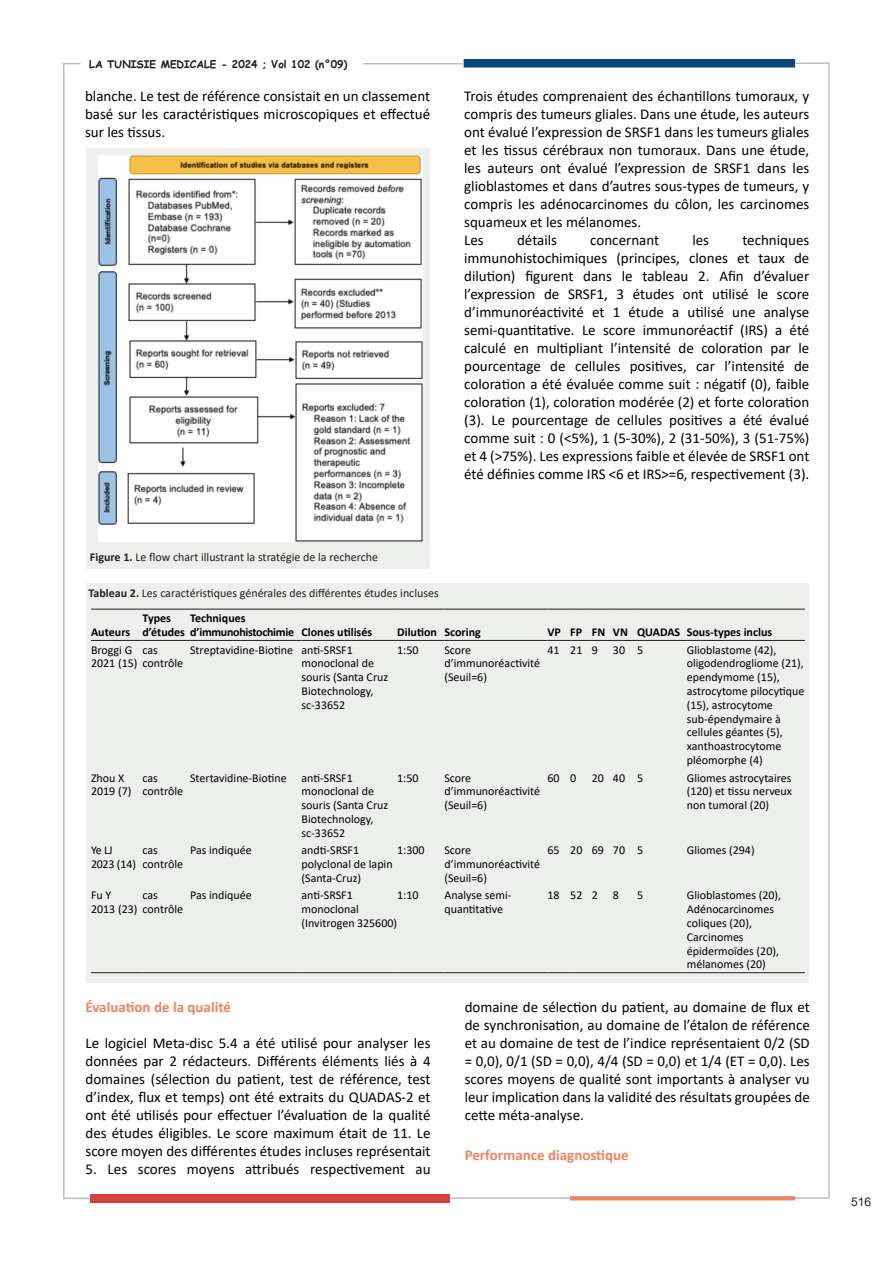
<style>
.page{position:relative;width:893px;height:1263px;background:#fff}
.page>*{position:absolute;margin:0;border:0;box-sizing:border-box;transform-origin:0 0}
.t1{font:15px/18px "Calibri";color:#000;text-align:justify}
.t2{font:700 15px "Calibri";color:#f48160}
.t3{font:12px/13.8px "Calibri";color:#000}
.t4{font:12px "Calibri";color:#231f20}
.t5{font:700 12px "Calibri";color:#000}
.t6{font:700 12px/13.8px "Calibri";letter-spacing:-.025em;color:#000}
.t7{font:12px/13.8px "Calibri";letter-spacing:-.025em;color:#000}
.t8{font:12px "Arial";color:#231f20}
.t9{font:700 10.5px "Comic Sans MS";color:#231f20}
.s1{font-weight:700}
</style>
<div class="page">
<div style="left:464px;top:59px;width:331px;height:8px;background:#09487c"></div>
<svg style="left:63px;top:63px;width:18px;height:1px"></svg>
<hr style="left:63px;top:64px;width:2px;height:1133px;background:#bcbdc0">
<hr style="left:828px;top:64px;width:2px;height:1134px;background:#bcbdc0">
<hr style="left:795px;top:62px;width:35px;height:2px;background:#bcbdc0">
<hr style="left:363px;top:63px;width:100px;height:2px;background:#bcbdc0">
<div style="left:90px;top:1194px;width:359px;height:9px;background:#da3f3f"></div>
<hr style="left:794px;top:1197px;width:35px;height:2px;background:#bcbdc0">
<svg style="left:570px;top:1196px;width:225px;height:4px"></svg>
<hr style="left:450px;top:1197px;width:120px;height:2px;background:#bcbdc0">
<hr style="left:63px;top:1197px;width:26px;height:2px;background:#bcbdc0">
<div style="left:86px;top:149px;width:343px;height:420px;background:#edefed"></div>
<img style="left:98px;top:156px;width:325px;height:385px">
<div style="left:86px;top:583px;width:723px;height:400px;background:#edefed"></div>
<hr style="left:91px;top:609px;width:51px;height:1px;background:#231f20">
<hr style="left:142px;top:609px;width:48px;height:1px;background:#231f20">
<hr style="left:190px;top:609px;width:112px;height:1px;background:#231f20">
<hr style="left:302px;top:609px;width:95px;height:1px;background:#231f20">
<hr style="left:397px;top:609px;width:47px;height:1px;background:#231f20">
<hr style="left:444px;top:609px;width:103px;height:1px;background:#231f20">
<svg style="left:547px;top:609px;width:90px;height:1px"></svg>
<hr style="left:637px;top:609px;width:50px;height:1px;background:#231f20">
<hr style="left:687px;top:609px;width:118px;height:1px;background:#231f20">
<hr style="left:91px;top:972px;width:51px;height:1px;background:#231f20">
<hr style="left:142px;top:972px;width:48px;height:1px;background:#231f20">
<hr style="left:190px;top:972px;width:112px;height:1px;background:#231f20">
<hr style="left:302px;top:972px;width:95px;height:1px;background:#231f20">
<hr style="left:397px;top:972px;width:47px;height:1px;background:#231f20">
<hr style="left:444px;top:972px;width:103px;height:1px;background:#231f20">
<svg style="left:547px;top:972px;width:90px;height:1px"></svg>
<hr style="left:637px;top:972px;width:50px;height:1px;background:#231f20">
<hr style="left:687px;top:972px;width:118px;height:1px;background:#231f20">
<hr style="left:91px;top:640px;width:51px;height:1px;background:#231f20">
<hr style="left:142px;top:640px;width:48px;height:1px;background:#231f20">
<hr style="left:190px;top:640px;width:112px;height:1px;background:#231f20">
<hr style="left:302px;top:640px;width:95px;height:1px;background:#231f20">
<hr style="left:397px;top:640px;width:47px;height:1px;background:#231f20">
<hr style="left:444px;top:640px;width:103px;height:1px;background:#231f20">
<svg style="left:547px;top:640px;width:90px;height:1px"></svg>
<hr style="left:637px;top:640px;width:50px;height:1px;background:#231f20">
<hr style="left:687px;top:640px;width:118px;height:1px;background:#231f20">
<p class="t9" style="left:89px;top:56px;width:260px">LA TUNISIE MEDICALE - 2024 ; Vol 102 (n°09)</p>
<p class="t1" style="left:85px;top:86px;width:347px">blanche. Le test de référence consistait en un classement basé sur les caractéristiques microscopiques et effectué sur les tissus.</p>
<p class="t1" style="left:464px;top:86px;width:347px">Trois études comprenaient des échantillons tumoraux, y compris des tumeurs gliales. Dans une étude, les auteurs ont évalué l’expression de SRSF1 dans les tumeurs gliales et les tissus cérébraux non tumoraux. Dans une étude, les auteurs ont évalué l’expression de SRSF1 dans les glioblastomes et dans d’autres sous-types de tumeurs, y compris les adénocarcinomes du côlon, les carcinomes squameux et les mélanomes.</p>
<p class="t1" style="left:464px;top:230px;width:21px">Les</p>
<p class="t1" style="left:517px;top:230px;width:42px">détails</p>
<p class="t1" style="left:590px;top:230px;width:70px">concernant</p>
<p class="t1" style="left:692px;top:230px;width:18px">les</p>
<p class="t1" style="left:464px;top:230px;width:347px;text-indent:278px">techniques immunohistochimiques (principes, clones et taux de dilution) figurent dans le tableau 2. Afin d’évaluer l’expression de SRSF1, 3 études ont utilisé le score d’immunoréactivité et 1 étude a utilisé une analyse semi-quantitative. Le score immunoréactif (IRS) a été calculé en multipliant l’intensité de coloration par le pourcentage de cellules positives, car l’intensité de coloration a été évaluée comme suit : négatif (0), faible coloration (1), coloration modérée (2) et forte coloration (3). Le pourcentage de cellules positives a été évalué comme suit : 0 (&lt;5%), 1 (5-30%), 2 (31-50%), 3 (51-75%) et 4 (&gt;75%). Les expressions faible et élevée de SRSF1 ont été définies comme IRS &lt;6 et IRS&gt;=6, respectivement (3).</p>
<p class="t4" style="left:90px;top:548px;width:290px"><span class="s1">Figure 1.</span> Le flow chart illustrant la stratégie de la recherche</p>
<p class="t4" style="left:88px;top:585px;width:352px"><span class="s1">Tableau 2.</span> Les caractéristiques générales des différentes études incluses</p>
<p class="t5" style="left:91px;top:624px;width:41px">Auteurs</p>
<p class="t5" style="left:190px;top:610px;width:57px">Techniques</p>
<p class="t6" style="left:142px;top:611px;width:153px">Types<br>d’études d’immunohistochimie</p>
<p class="t5" style="left:302px;top:624px;width:72px">Clones utilisés</p>
<p class="t5" style="left:397px;top:624px;width:41px">Dilution</p>
<p class="t5" style="left:444px;top:624px;width:38px">Scoring</p>
<p class="t5" style="left:547px;top:624px;width:15px">VP</p>
<p class="t5" style="left:570px;top:624px;width:13px">FP</p>
<p class="t5" style="left:592px;top:624px;width:15px">FN</p>
<p class="t5" style="left:613px;top:624px;width:17px">VN</p>
<p class="t5" style="left:637px;top:624px;width:45px">QUADAS</p>
<p class="t5" style="left:687px;top:624px;width:87px">Sous-types inclus</p>
<p class="t3" style="left:142px;top:642px;width:17px">cas</p>
<p class="t3" style="left:190px;top:642px;width:104px">Streptavidine-Biotine</p>
<p class="t3" style="left:302px;top:642px;width:88px">anti-SRSF1 monoclonal de souris (Santa Cruz<br>Biotechnology, sc-33652</p>
<p class="t3" style="left:397px;top:642px;width:23px">1:50</p>
<p class="t3" style="left:444px;top:642px;width:97px">Score d’immunoréactivité (Seuil=6)</p>
<p class="t3" style="left:547px;top:642px;width:14px">41</p>
<p class="t3" style="left:570px;top:642px;width:14px">21</p>
<p class="t3" style="left:592px;top:642px;width:8px">9</p>
<p class="t3" style="left:613px;top:642px;width:14px">30</p>
<p class="t3" style="left:637px;top:642px;width:8px">5</p>
<p class="t3" style="left:687px;top:642px;width:119px">Glioblastome (42), oligodendrogliome (21), ependymome (15), astrocytome pilocytique (15), astrocytome sub-épendymaire à cellules géantes (5), xanthoastrocytome pléomorphe (4)</p>
<p class="t3" style="left:91px;top:642px;width:94px">Broggi G<br>2021 (15) contrôle</p>
<p class="t3" style="left:91px;top:770px;width:42px">Zhou X<br>2019 (7)</p>
<p class="t3" style="left:142px;top:770px;width:42px">cas contrôle</p>
<p class="t3" style="left:190px;top:770px;width:98px">Stertavidine-Biotine</p>
<p class="t3" style="left:302px;top:770px;width:88px">anti-SRSF1 monoclonal de souris (Santa Cruz<br>Biotechnology, sc-33652</p>
<p class="t3" style="left:397px;top:770px;width:23px">1:50</p>
<p class="t3" style="left:444px;top:770px;width:97px">Score d’immunoréactivité (Seuil=6)</p>
<p class="t3" style="left:547px;top:770px;width:14px">60</p>
<p class="t3" style="left:570px;top:770px;width:8px">0</p>
<p class="t3" style="left:592px;top:770px;width:14px">20</p>
<p class="t3" style="left:613px;top:770px;width:14px">40</p>
<p class="t3" style="left:637px;top:770px;width:8px">5</p>
<p class="t3" style="left:687px;top:770px;width:107px;text-align:justify">Gliomes astrocytaires (120) et tissu nerveux non tumoral (20)</p>
<p class="t7" style="left:91px;top:843px;width:47px">Ye LJ<br>2023 (14)</p>
<p class="t3" style="left:142px;top:843px;width:42px">cas contrôle</p>
<p class="t3" style="left:190px;top:843px;width:63px">Pas indiquée</p>
<p class="t3" style="left:302px;top:843px;width:93px">andti-SRSF1 polyclonal de lapin (Santa-Cruz)</p>
<p class="t3" style="left:397px;top:843px;width:29px">1:300</p>
<p class="t3" style="left:444px;top:843px;width:97px">Score d’immunoréactivité (Seuil=6)</p>
<p class="t3" style="left:547px;top:843px;width:14px">65</p>
<p class="t3" style="left:570px;top:843px;width:14px">20</p>
<p class="t3" style="left:592px;top:843px;width:14px">69</p>
<p class="t3" style="left:613px;top:843px;width:14px">70</p>
<p class="t3" style="left:637px;top:843px;width:8px">5</p>
<p class="t3" style="left:687px;top:843px;width:69px">Gliomes (294)</p>
<p class="t3" style="left:91px;top:888px;width:94px">Fu Y<br>2013 (23) contrôle</p>
<p class="t3" style="left:142px;top:888px;width:17px">cas</p>
<p class="t3" style="left:190px;top:888px;width:63px">Pas indiquée</p>
<p class="t3" style="left:302px;top:888px;width:97px">anti-SRSF1 monoclonal (Invitrogen 325600)</p>
<p class="t3" style="left:397px;top:888px;width:23px">1:10</p>
<p class="t3" style="left:444px;top:888px;width:69px">Analyse semi&shy;quantitative</p>
<p class="t3" style="left:547px;top:888px;width:14px">18</p>
<p class="t3" style="left:570px;top:888px;width:14px">52</p>
<p class="t3" style="left:592px;top:888px;width:8px">2</p>
<p class="t3" style="left:613px;top:888px;width:8px">8</p>
<p class="t3" style="left:637px;top:888px;width:8px">5</p>
<p class="t3" style="left:687px;top:888px;width:96px">Glioblastomes (20),<br>Adénocarcinomes coliques (20),<br>Carcinomes épidermoïdes (20), mélanomes (20)</p>
<p class="t2" style="left:86px;top:997px;width:147px">Évaluation de la qualité</p>
<p class="t1" style="left:86px;top:1034px;width:347px">Le logiciel Meta-disc 5.4 a été utilisé pour analyser les données par 2 rédacteurs. Différents éléments liés à 4 domaines (sélection du patient, test de référence, test d’index, flux et temps) ont été extraits du QUADAS-2 et ont été utilisés pour effectuer l’évaluation de la qualité des études éligibles. Le score maximum était de 11. Le score moyen des différentes études incluses représentait</p>
<p class="t1" style="left:86px;top:1160px;width:347px">5. Les scores moyens attribués respectivement au</p>
<p class="t1" style="left:465px;top:998px;width:347px">domaine de sélection du patient, au domaine de flux et de synchronisation, au domaine de l’étalon de référence et au domaine de test de l’indice représentaient 0/2 (SD = 0,0), 0/1 (SD = 0,0), 4/4 (SD = 0,0) et 1/4 (ET = 0,0). Les scores moyens de qualité sont importants à analyser vu leur implication dans la validité des résultats groupées de cette méta-analyse.</p>
<p class="t2" style="left:465px;top:1144px;width:166px">Performance diagnostique</p>
<p class="t8" style="left:851px;top:1194px;width:22px">516</p>
</div>
